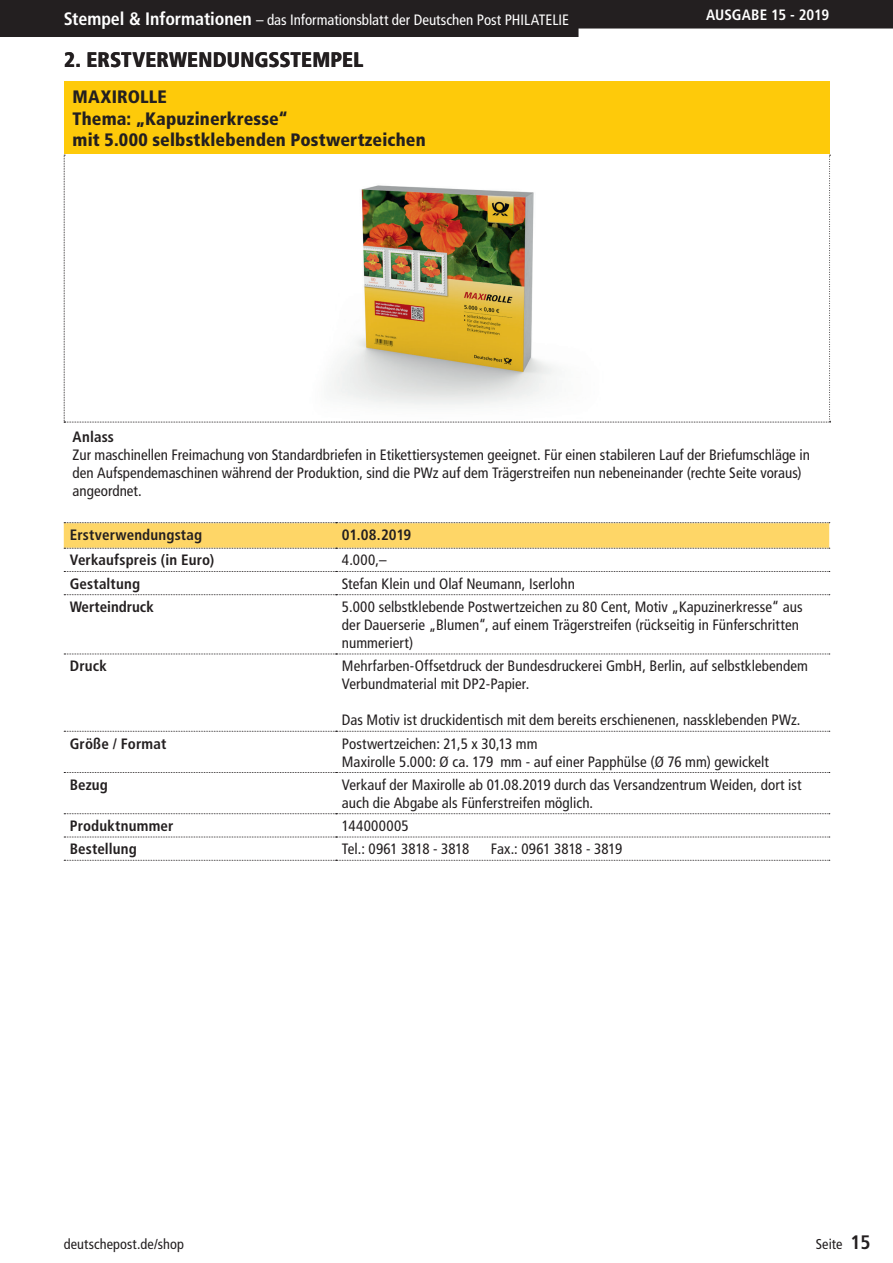
<style>
.page{position:relative;width:893px;height:1263px;background:#fff}
.page>*{position:absolute;margin:0;border:0;box-sizing:border-box;transform-origin:0 0}
.t1{font:900 condensed 21px "Frutiger LT Std";letter-spacing:.01em;color:#231f20}
.t2{font:900 condensed 18px/21.6px "Frutiger LT Std";letter-spacing:.01em;color:#231f20}
.t3{font:condensed 15px/18px "Frutiger LT Std";letter-spacing:.005em;color:#231f20}
.t4{font:700 condensed 15px "Frutiger LT Std";letter-spacing:.01em;color:#231f20}
.t5{font:condensed 15px "Frutiger LT Std";color:#fff}
.t6{font:700 condensed 15px "Frutiger LT Std";color:#fff}
.t7{font:condensed 15px "Frutiger LT Std";letter-spacing:.025em;color:#231f20}
.t8{font:condensed 14.25px "Frutiger LT Std";letter-spacing:.005em;color:#231f20}
.s1{font-weight:700;font-size:18px}
.s2{font-weight:700;font-size:19.5px}
</style>
<div class="page">
<svg style="left:0;top:0;width:893px;height:37px;background:#343131"></svg>
<div style="left:64px;top:81px;width:766px;height:74px;background:#feca0a"></div>
<svg style="left:64px;top:155px;width:767px;height:268px"></svg>
<svg style="left:64px;top:522px;width:766px;height:27px;background:#f6d26d"></svg>
<svg style="left:64px;top:571px;width:766px;height:1px"></svg>
<svg style="left:64px;top:594px;width:766px;height:1px"></svg>
<svg style="left:64px;top:654px;width:766px;height:1px"></svg>
<svg style="left:64px;top:731px;width:766px;height:1px"></svg>
<svg style="left:64px;top:772px;width:766px;height:1px"></svg>
<svg style="left:64px;top:813px;width:766px;height:1px"></svg>
<svg style="left:64px;top:837px;width:766px;height:1px"></svg>
<svg style="left:64px;top:860px;width:766px;height:1px"></svg>
<img style="left:268px;top:162px;width:363px;height:257px">
<p class="t5" style="left:64px;top:11px;width:507px"><span class="s1">Stempel &amp; Informationen</span> – das Informationsblatt der Deutschen Post PHILATELIE</p>
<p class="t6" style="left:706px;top:5px;width:125px">AUSGABE 15 - 2019</p>
<h1 class="t1" style="left:64px;top:47px;width:301px">2. ERSTVERWENDUNGSSTEMPEL</h1>
<p class="t2" style="left:73px;top:86px;width:355px">MAXIROLLE<br>Thema: „Kapuzinerkresse“<br>mit 5.000 selbstklebenden Postwertzeichen</p>
<p class="t4" style="left:73px;top:428px;width:43px">Anlass</p>
<p class="t3" style="left:73px;top:446px;width:739px">Zur maschinellen Freimachung von Standardbriefen in Etikettiersystemen geeignet. Für einen stabileren Lauf der Briefumschläge in den Aufspendemaschinen während der Produktion, sind die PWz auf dem Trägerstreifen nun nebeneinander (rechte Seite voraus) angeordnet.</p>
<p class="t4" style="left:70px;top:526px;width:134px">Erstverwendungstag</p>
<p class="t4" style="left:342px;top:526px;width:71px">01.08.2019</p>
<p class="t4" style="left:70px;top:551px;width:146px">Verkaufspreis (in Euro)</p>
<p class="t3" style="left:342px;top:551px;width:46px">4.000,–</p>
<p class="t4" style="left:70px;top:575px;width:72px">Gestaltung</p>
<p class="t3" style="left:342px;top:575px;width:234px">Stefan Klein und Olaf Neumann, Iserlohn</p>
<p class="t4" style="left:70px;top:598px;width:86px">Werteindruck</p>
<p class="t3" style="left:342px;top:598px;width:462px">5.000 selbstklebende Postwertzeichen zu 80 Cent, Motiv „Kapuzinerkresse“ aus der Dauerserie „Blumen“, auf einem Trägerstreifen (rückseitig in Fünferschritten nummeriert)</p>
<p class="t4" style="left:70px;top:657px;width:39px">Druck</p>
<p class="t3" style="left:342px;top:657px;width:468px">Mehrfarben-Offsetdruck der Bundesdruckerei GmbH, Berlin, auf selbstklebendem<br>Verbundmaterial mit DP2-Papier.</p>
<p class="t3" style="left:342px;top:711px;width:460px">Das Motiv ist druckidentisch mit dem bereits erschienenen, nassklebenden PWz.</p>
<p class="t4" style="left:70px;top:734px;width:98px">Größe / Format</p>
<p class="t3" style="left:342px;top:734px;width:429px">Postwertzeichen: 21,5 x 30,13 mm<br>Maxirolle 5.000: Ø ca. 179 mm - auf einer Papphülse (Ø 76 mm) gewickelt</p>
<p class="t4" style="left:70px;top:776px;width:40px">Bezug</p>
<p class="t3" style="left:342px;top:776px;width:461px">Verkauf der Maxirolle ab 01.08.2019 durch das Versandzentrum Weiden, dort ist auch die Abgabe als Fünferstreifen möglich.</p>
<p class="t4" style="left:70px;top:817px;width:105px">Produktnummer</p>
<p class="t7" style="left:342px;top:817px;width:68px">144000005</p>
<p class="t4" style="left:70px;top:840px;width:69px">Bestellung</p>
<p class="t3" style="left:342px;top:840px;width:129px">Tel.: 0961 3818 - 3818</p>
<p class="t3" style="left:491px;top:840px;width:133px">Fax.: 0961 3818 - 3819</p>
<p class="t8" style="left:64px;top:1235px;width:122px">deutschepost.de/shop</p>
<p class="t8" style="left:816px;top:1235px;width:56px">Seite <span class="s2">15</span></p>
</div>
